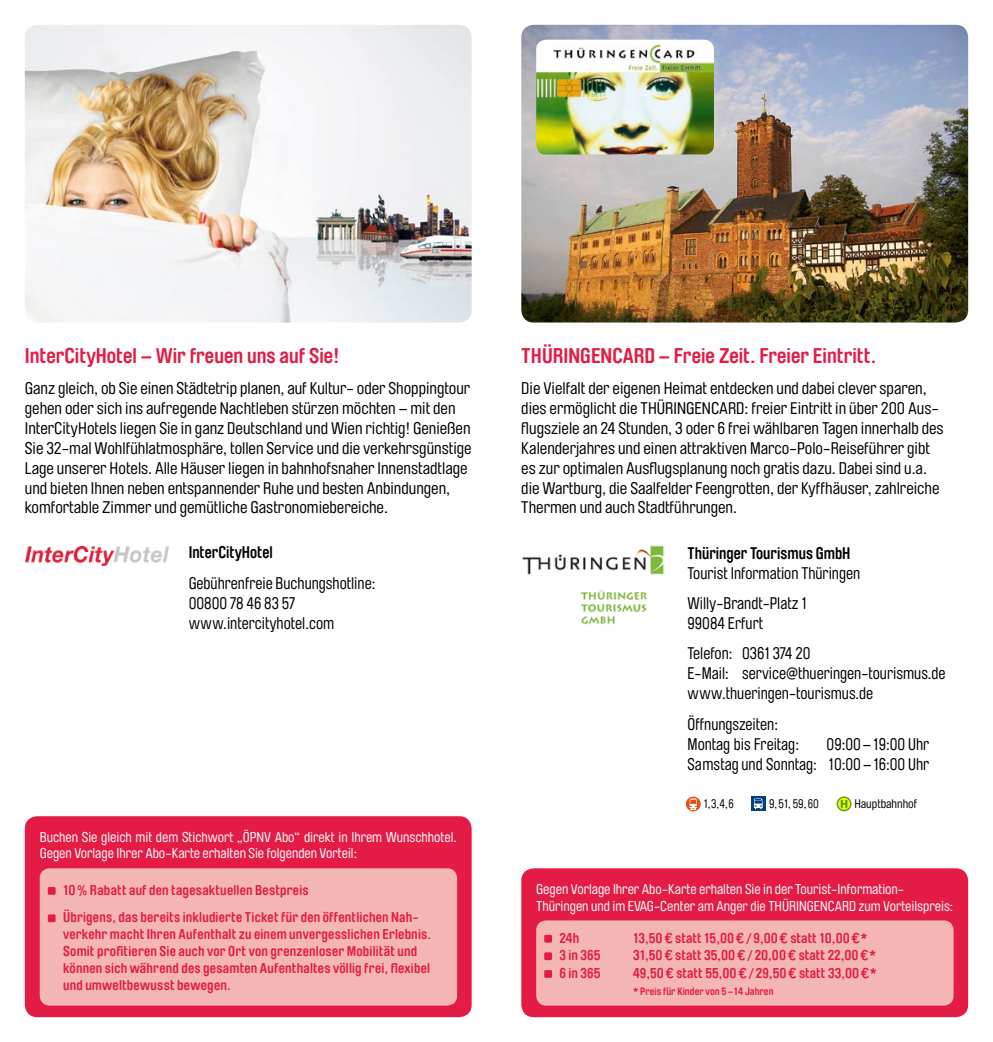
<style>
.page{position:relative;width:993px;height:1042px;background:#fff}
.page>*{position:absolute;margin:0;border:0;box-sizing:border-box;transform-origin:0 0}
.t1{font:700 21px "Brauer Neue";color:#e31b45}
.t2{font:16.62px/19.9px "Brauer Neue";color:#000}
.t3{font:16.62px/19.9px "Brauer Neue";color:#000;scale:.95 1}
.t4{font:700 16.62px "Brauer Neue";color:#000;scale:.95 1}
.t5{font:700 14px/16.8px "Brauer Neue";letter-spacing:.01em;color:#e31b45}
.t6{font:14px/16.8px "Brauer Neue";color:#fff}
.t7{font:12.25px "Brauer Neue";color:#000;scale:.95 1}
.t8{font:12.25px "Brauer Neue";color:#000}
.t9{font:700 10.5px "Brauer Neue";color:#e31b45}
</style>
<div class="page">
<img style="left:522px;top:545px;width:142px;height:79px">
<img style="left:521px;top:25px;width:446px;height:297px">
<div style="left:521px;top:868px;width:446px;height:149px;background:#e31b45;border-radius:12px"></div>
<div style="left:536px;top:920px;width:417px;height:85px;background:#f3b6b2;border-radius:10px"></div>
<svg style="left:837px;top:797px;width:13px;height:13px"></svg>
<div style="left:836px;top:796px;width:15px;height:15px;border:1px solid #45a32b;border-radius:50%"></div>
<svg style="left:840px;top:800px;width:7px;height:8px"></svg>
<svg style="left:685px;top:796px;width:15px;height:15px"></svg>
<svg style="left:689px;top:798px;width:7px;height:12px"></svg>
<svg style="left:751px;top:796px;width:14px;height:15px"></svg>
<svg style="left:753px;top:798px;width:9px;height:11px"></svg>
<div style="left:544px;top:935px;width:8px;height:7px;background:#e31b45"></div>
<div style="left:544px;top:952px;width:8px;height:8px;background:#e31b45"></div>
<div style="left:544px;top:970px;width:8px;height:8px;background:#e31b45"></div>
<img style="left:536px;top:40px;width:177px;height:114px">
<img style="left:25px;top:25px;width:446px;height:297px">
<div style="left:25px;top:816px;width:446px;height:201px;background:#e31b45;border-radius:12px"></div>
<div style="left:40px;top:868px;width:417px;height:137px;background:#f3b6b2;border-radius:10px"></div>
<div style="left:48px;top:887px;width:8px;height:8px;background:#e31b45"></div>
<img style="left:26px;top:546px;width:143px;height:19px">
<div style="left:48px;top:914px;width:8px;height:8px;background:#e31b45"></div>
<p class="t1" style="left:25px;top:344px;width:316px">InterCityHotel – Wir freuen uns auf Sie!</p>
<p class="t2" style="left:25px;top:378px;width:448px">Ganz gleich, ob Sie einen Städtetrip planen, auf Kultur- oder Shoppingtour gehen oder sich ins aufregende Nachtleben stürzen möchten – mit den InterCityHotels liegen Sie in ganz Deutschland und Wien richtig! Genießen Sie 32-mal Wohlfühlatmosphäre, tollen Service und die verkehrsgünstige Lage unserer Hotels. Alle Häuser liegen in bahnhofsnaher Innenstadtlage und bieten Ihnen neben entspannender Ruhe und besten Anbindungen, komfortable Zimmer und gemütliche Gastronomiebereiche.</p>
<p class="t4" style="left:189px;top:543px;width:90px">InterCityHotel</p>
<p class="t3" style="left:189px;top:573px;width:198px">Gebührenfreie Buchungshotline:<br>00800 78 46 83 57 www.intercityhotel.com</p>
<p class="t6" style="left:40px;top:828px;width:418px">Buchen Sie gleich mit dem Stichwort „ÖPNV Abo“ direkt in Ihrem Wunschhotel.<br>Gegen Vorlage Ihrer Abo-Karte erhalten Sie folgenden Vorteil:</p>
<p class="t5" style="left:63px;top:876px;width:357px;line-height:27.3px">10% Rabatt auf den tagesaktuellen Bestpreis<br>Übrigens, das bereits inkludierte Ticket für den öffentlichen Nah-</p>
<p class="t5" style="left:63px;top:926px;width:369px">verkehr macht Ihren Aufenthalt zu einem unvergesslichen Erlebnis.<br>Somit profitieren Sie auch vor Ort von grenzenloser Mobilität und können sich während des gesamten Aufenthaltes völlig frei, flexibel und umweltbewusst bewegen.</p>
<p class="t1" style="left:521px;top:344px;width:356px">THÜRINGENCARD – Freie Zeit. Freier Eintritt.</p>
<p class="t2" style="left:521px;top:378px;width:424px">Die Vielfalt der eigenen Heimat entdecken und dabei clever sparen, dies ermöglicht die THÜRINGENCARD: freier Eintritt in über 200 Aus&shy;flugsziele an 24 Stunden, 3 oder 6 frei wählbaren Tagen innerhalb des Kalenderjahres und einen attraktiven Marco-Polo-Reiseführer gibt es zur optimalen Ausflugsplanung noch gratis dazu. Dabei sind u.a. die Wartburg, die Saalfelder Feengrotten, der Kyffhäuser, zahlreiche Thermen und auch Stadtführungen.</p>
<p class="t4" style="left:687px;top:543px;width:173px">Thüringer Tourismus GmbH</p>
<p class="t3" style="left:687px;top:558px;width:183px;line-height:30.4px">Tourist Information Thüringen<br>Willy-Brandt-Platz 1</p>
<p class="t3" style="left:687px;top:608px;width:131px;line-height:30.4px">99084 Erfurt<br>Telefon: 0361 374 20</p>
<p class="t3" style="left:687px;top:664px;width:273px">E-Mail: service@thueringen-tourismus.de www.thueringen-tourismus.de</p>
<p class="t3" style="left:687px;top:714px;width:119px">Öffnungszeiten:<br>Montag bis Freitag:</p>
<p class="t3" style="left:687px;top:734px;width:256px;text-align:right">09:00–19:00 Uhr<br>Samstag und Sonntag: 10:00–16:00 Uhr</p>
<p class="t7" style="left:703px;top:797px;width:33px">1,3,4,6</p>
<p class="t7" style="left:768px;top:797px;width:54px">9, 51, 59, 60</p>
<p class="t8" style="left:854px;top:797px;width:64px">Hauptbahnhof</p>
<p class="t6" style="left:536px;top:881px;width:418px">Gegen Vorlage Ihrer Abo-Karte erhalten Sie in der Tourist-Information-<br>Thüringen und im EVAG-Center am Anger die THÜRINGENCARD zum Vorteilspreis:</p>
<p class="t5" style="left:559px;top:929px;width:21px">24h</p>
<p class="t5" style="left:632px;top:929px;width:236px">13,50€ statt 15,00€/ 9,00€ statt 10,00€*</p>
<p class="t5" style="left:559px;top:947px;width:42px">3 in 365</p>
<p class="t5" style="left:632px;top:947px;width:245px">31,50€ statt 35,00€/ 20,00€ statt 22,00€*</p>
<p class="t5" style="left:559px;top:964px;width:42px">6 in 365</p>
<p class="t5" style="left:633px;top:964px;width:245px">49,50€ statt 55,00€/ 29,50€ statt 33,00€*</p>
<p class="t9" style="left:632px;top:985px;width:142px">* Preis für Kinder von 5–14 Jahren</p>
</div>
